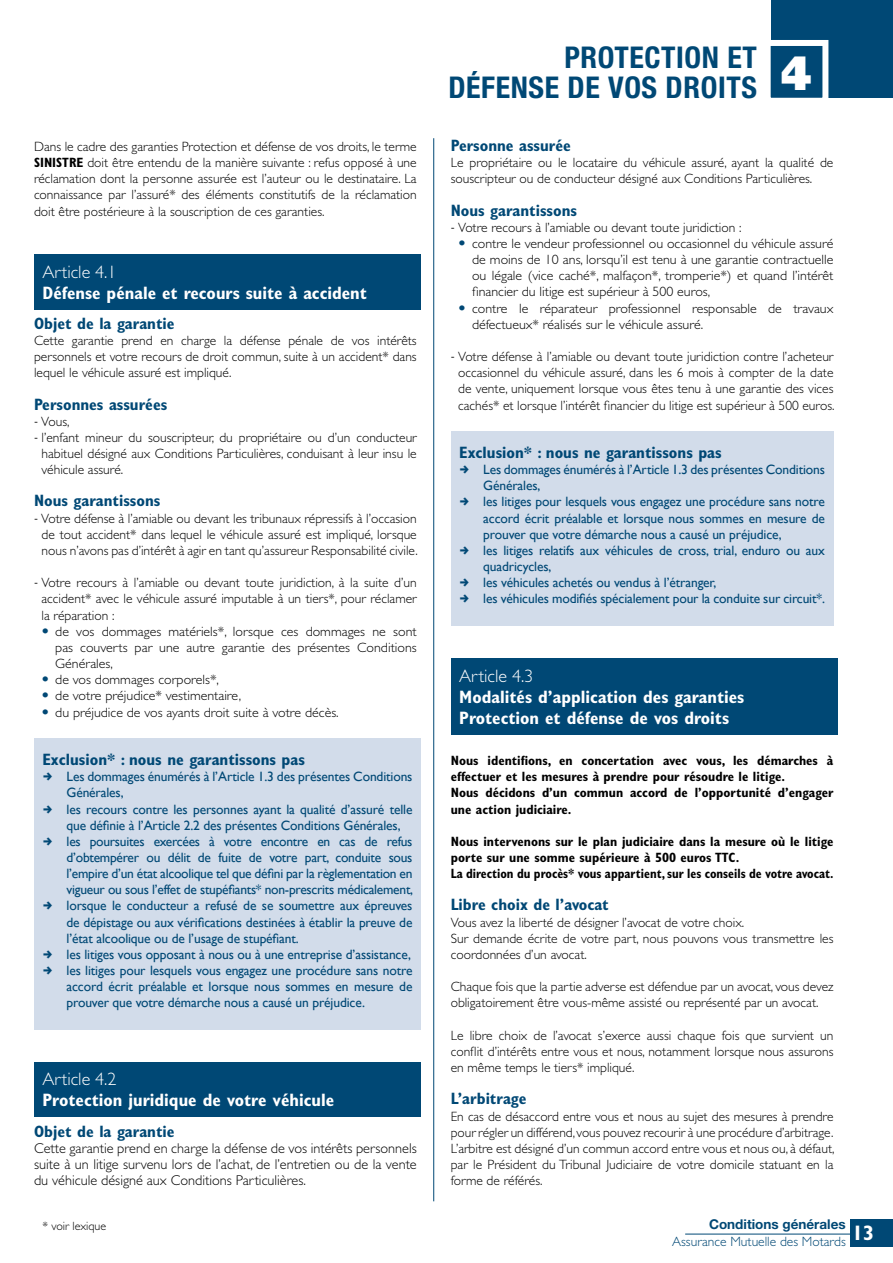
<style>
.page{position:relative;width:893px;height:1263px;background:#fff}
.page>*{position:absolute;margin:0;border:0;box-sizing:border-box;transform-origin:0 0}
.t1{font:700 condensed 30px/30px "Helvetica Neue";letter-spacing:.02em;color:#004875}
.t2{font:700 condensed 18px/21px "Gill Sans";color:#fff}
.t3{font:300 18px "Gill Sans";color:#fff}
.t4{font:700 condensed 16.5px "Gill Sans";color:#004875}
.t5{font:300 14.25px/16.2px "Gill Sans";color:#000;text-align:justify}
.t6{font:300 13.5px/16.2px "Gill Sans";color:#000;text-align:justify}
.t7{font:13.5px/16.2px "Gill Sans";letter-spacing:-.01em;color:#004875}
.t8{font:700 condensed 13.5px/16.2px "Gill Sans";color:#000}
.t9{font:300 13.5px "Gill Sans";color:#004875}
.t10{font:700 13.5px "Helvetica Neue";color:#004875}
.t11{font:300 12px "Gill Sans";color:#000}
.s1{font-weight:700;font-stretch:condensed}
.s2{font-family:"Frutiger";font-stretch:condensed}
.s3{font-family:"Futura";font-stretch:condensed;color:#004875}
</style>
<div class="page">
<hr style="left:433px;top:138px;width:1px;height:1063px;background:#004875">
<div style="left:771px;top:0;width:122px;height:98px;background:#004875"></div>
<div style="left:765px;top:40px;width:63px;height:64px;background:#004875;border:6px solid #fff"></div>
<div style="left:850px;top:1219px;width:43px;height:27px;background:#004875"></div>
<hr style="left:685px;top:1234px;width:165px;height:1px;background:#004875">
<div style="left:34px;top:254px;width:387px;height:55px;background:#004875"></div>
<div style="left:34px;top:739px;width:387px;height:291px;background:#d2dcea"></div>
<div style="left:34px;top:1062px;width:387px;height:54px;background:#004875"></div>
<div style="left:451px;top:432px;width:382px;height:194px;background:#d2dcea"></div>
<div style="left:451px;top:658px;width:387px;height:76px;background:#004875"></div>
<p class="t6" style="left:34px;top:138px;width:384px">Dans le cadre des garanties Protection et défense de vos droits, le terme <span class="s1">SINISTRE</span> doit être entendu de la manière suivante : refus opposé à une réclamation dont la personne assurée est l’auteur ou le destinataire. La connaissance par l’assuré* des éléments constitutifs de la réclamation doit être postérieure à la souscription de ces garanties.</p>
<h2 class="t3" style="left:43px;top:262px;width:75px">Article 4.1</h2>
<h2 class="t2" style="left:43px;top:282px;width:326px">Défense pénale et recours suite à accident</h2>
<p class="t4" style="left:34px;top:313px;width:142px">Objet de la garantie</p>
<p class="t6" style="left:34px;top:332px;width:384px">Cette garantie prend en charge la défense pénale de vos intérêts personnels et votre recours de droit commun, suite à un accident* dans lequel le véhicule assuré est impliqué.</p>
<p class="t4" style="left:34px;top:394px;width:135px">Personnes assurées</p>
<p class="t6" style="left:34px;top:413px;width:37px"><span class="s2">-</span> Vous,</p>
<p class="t6" style="left:42px;top:429px;width:377px;text-indent:-8px"><span class="s2">-</span> l’enfant mineur du souscripteur, du propriétaire ou d’un conducteur habituel désigné aux Conditions Particulières, conduisant à leur insu le véhicule assuré.</p>
<p class="t4" style="left:34px;top:491px;width:128px">Nous garantissons</p>
<p class="t6" style="left:34px;top:510px;width:385px;text-align:center"><span class="s2">-</span> Votre défense à l’amiable ou devant les tribunaux répressifs à l’occasion de tout accident* dans lequel le véhicule assuré est impliqué, lorsque nous n’avons pas d’intérêt à agir en tant qu’assureur Responsabilité civile.</p>
<p class="t6" style="left:42px;top:575px;width:377px;text-indent:-8px"><span class="s2">-</span> Votre recours à l’amiable ou devant toute juridiction, à la suite d’un accident* avec le véhicule assuré imputable à un tiers*, pour réclamer la réparation :</p>
<p class="t6" style="left:55px;top:623px;width:363px;text-indent:-13px"><span class="s3">•</span> de vos dommages matériels*, lorsque ces dommages ne sont pas couverts par une autre garantie des présentes Conditions Générales,</p>
<p class="t6" style="left:43px;top:672px;width:178px"><span class="s3">•</span> de vos dommages corporels*,</p>
<p class="t6" style="left:43px;top:688px;width:200px"><span class="s3">•</span> de votre préjudice* vestimentaire,</p>
<p class="t6" style="left:43px;top:704px;width:298px"><span class="s3">•</span> du préjudice de vos ayants droit suite à votre décès.</p>
<p class="t4" style="left:43px;top:750px;width:264px">Exclusion* : nous ne garantissons pas</p>
<p class="t7" style="left:67px;top:768px;width:348px">Les dommages énumérés à l’Article 1.3 des présentes Conditions Générales,<br>les recours contre les personnes ayant la qualité d’assuré telle que définie à l’Article 2.2 des présentes Conditions Générales, les poursuites exercées à votre encontre en cas de refus d’obtempérer ou délit de fuite de votre part, conduite sous l’empire d’un état alcoolique tel que défini par la règlementation en vigueur ou sous l’effet de stupéfiants* non-prescrits médicalement, lorsque le conducteur a refusé de se soumettre aux épreuves de dépistage ou aux vérifications destinées à établir la preuve de l’état alcoolique ou de l’usage de stupéfiant.<br>les litiges vous opposant à nous ou à une entreprise d’assistance, les litiges pour lesquels vous engagez une procédure sans notre accord écrit préalable et lorsque nous sommes en mesure de prouver que votre démarche nous a causé un préjudice.</p>
<h2 class="t3" style="left:43px;top:1069px;width:75px">Article 4.2</h2>
<h2 class="t2" style="left:43px;top:1090px;width:293px">Protection juridique de votre véhicule</h2>
<p class="t4" style="left:34px;top:1121px;width:142px">Objet de la garantie</p>
<p class="t5" style="left:34px;top:1140px;width:384px">Cette garantie prend en charge la défense de vos intérêts personnels suite à un litige survenu lors de l’achat, de l’entretien ou de la vente du véhicule désigné aux Conditions Particulières.</p>
<h1 class="t1" style="left:448px;top:42px;width:365px;text-indent:116px">PROTECTION ET<br>DÉFENSE DE VOS DROITS <sup>4</sup></h1>
<p class="t4" style="left:451px;top:136px;width:122px">Personne assurée</p>
<p class="t6" style="left:451px;top:155px;width:384px">Le propriétaire ou le locataire du véhicule assuré, ayant la qualité de souscripteur ou de conducteur désigné aux Conditions Particulières.</p>
<p class="t4" style="left:451px;top:200px;width:128px">Nous garantissons</p>
<p class="t6" style="left:451px;top:219px;width:292px"><span class="s2">-</span> Votre recours à l’amiable ou devant toute juridiction :</p>
<p class="t6" style="left:472px;top:235px;width:363px;text-indent:-13px"><span class="s3">•</span> contre le vendeur professionnel ou occasionnel du véhicule assuré de moins de 10 ans, lorsqu’il est tenu à une garantie contractuelle ou légale (vice caché*, malfaçon*, tromperie*) et quand l’intérêt financier du litige est supérieur à 500 euros,</p>
<p class="t6" style="left:472px;top:300px;width:363px;text-indent:-13px"><span class="s3">•</span> contre le réparateur professionnel responsable de travaux défectueux* réalisés sur le véhicule assuré.</p>
<p class="t6" style="left:451px;top:349px;width:385px;text-align:center"><span class="s2">-</span> Votre défense à l’amiable ou devant toute juridiction contre l’acheteur occasionnel du véhicule assuré, dans les 6 mois à compter de la date de vente, uniquement lorsque vous êtes tenu à une garantie des vices cachés* et lorsque l’intérêt financier du litige est supérieur à 500 euros.</p>
<p class="t4" style="left:459px;top:443px;width:264px">Exclusion* : nous ne garantissons pas</p>
<p class="t7" style="left:483px;top:461px;width:343px">Les dommages énumérés à l’Article 1.3 des présentes Conditions Générales,<br>les litiges pour lesquels vous engagez une procédure sans notre accord écrit préalable et lorsque nous sommes en mesure de prouver que votre démarche nous a causé un préjudice,<br>les litiges relatifs aux véhicules de cross, trial, enduro ou aux quadricycles,<br>les véhicules achetés ou vendus à l’étranger,<br>les véhicules modifiés spécialement pour la conduite sur circuit*.</p>
<h2 class="t3" style="left:459px;top:666px;width:75px">Article 4.3</h2>
<h2 class="t2" style="left:459px;top:686px;width:287px">Modalités d’application des garanties<br>Protection et défense de vos droits</h2>
<p class="t8" style="left:451px;top:752px;width:384px">Nous identifions, en concertation avec vous, les démarches à effectuer et les mesures à prendre pour résoudre le litige.<br>Nous décidons d’un commun accord de l’opportunité d’engager une action judiciaire.</p>
<p class="t8" style="left:451px;top:833px;width:384px">Nous intervenons sur le plan judiciaire dans la mesure où le litige porte sur une somme supérieure à 500 euros TTC.<br>La direction du procès* vous appartient, sur les conseils de votre avocat.</p>
<p class="t4" style="left:451px;top:895px;width:160px">Libre choix de l’avocat</p>
<p class="t6" style="left:451px;top:914px;width:384px;text-align:left">Vous avez la liberté de désigner l’avocat de votre choix.<br>Sur demande écrite de votre part, nous pouvons vous transmettre les coordonnées d’un avocat.</p>
<p class="t6" style="left:451px;top:979px;width:384px">Chaque fois que la partie adverse est défendue par un avocat, vous devez obligatoirement être vous-même assisté ou représenté par un avocat.</p>
<p class="t6" style="left:451px;top:1027px;width:384px">Le libre choix de l’avocat s’exerce aussi chaque fois que survient un conflit d’intérêts entre vous et nous, notamment lorsque nous assurons en même temps le tiers* impliqué.</p>
<p class="t4" style="left:451px;top:1089px;width:77px">L’arbitrage</p>
<p class="t6" style="left:451px;top:1108px;width:385px">En cas de désaccord entre vous et nous au sujet des mesures à prendre pour régler un différend, vous pouvez recourir à une procédure d’arbitrage.<br>L’arbitre est désigné d’un commun accord entre vous et nous ou, à défaut, par le Président du Tribunal Judiciaire de votre domicile statuant en la forme de référés.</p>
<p class="t11" style="left:43px;top:1219px;width:65px">* voir lexique</p>
<p class="t10" style="left:709px;top:1216px;width:138px">Conditions générales</p>
<p class="t9" style="left:672px;top:1233px;width:203px">Assurance Mutuelle des Motards <sup>13</sup></p>
</div>
